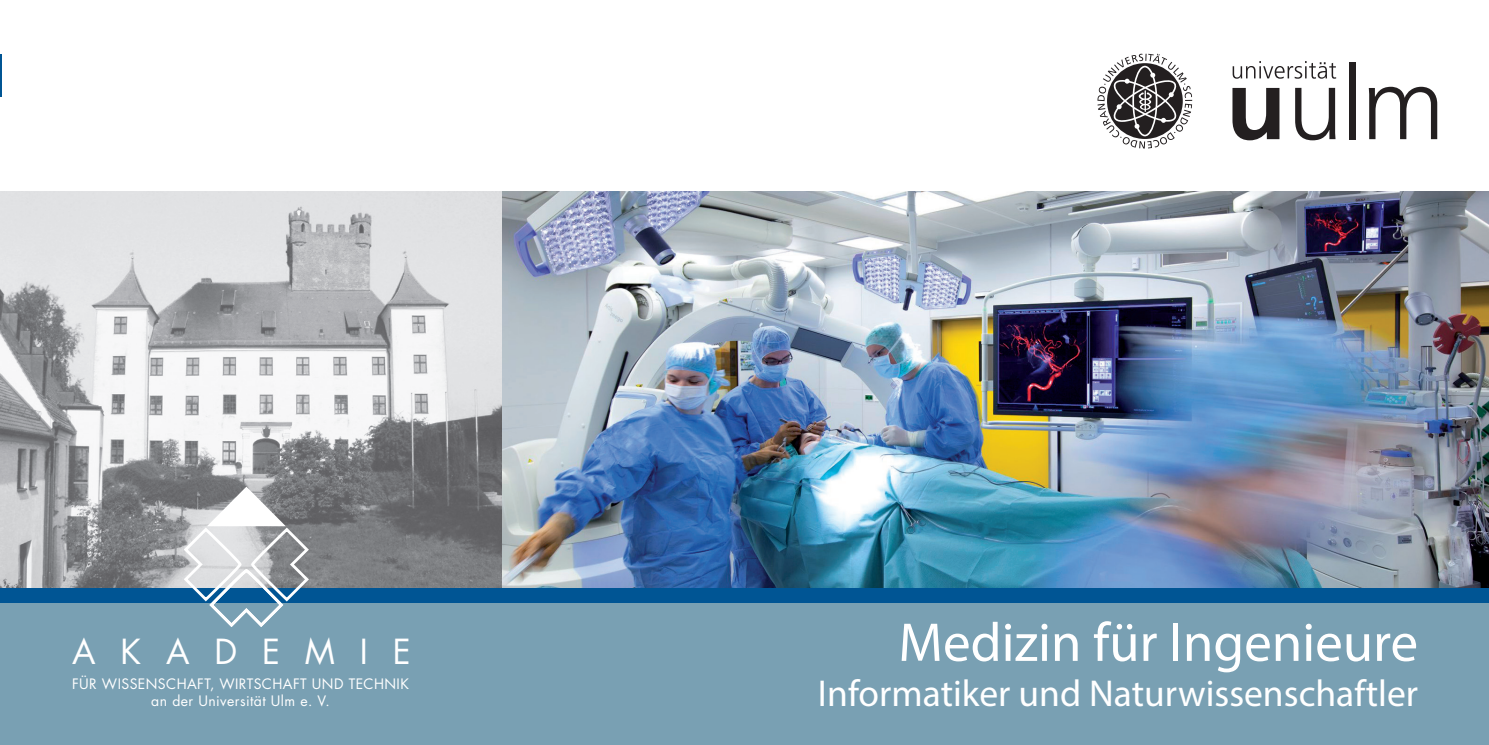
<style>
.page{position:relative;width:1489px;height:745px;background:#fff}
.page>*{position:absolute;margin:0;border:0;box-sizing:border-box;transform-origin:0 0}
.t1{font:55px "Myriad Pro";color:#fff}
.t2{font:37.5px "Myriad Pro";color:#fff}
.t3{font:33.5px "Futura LT";letter-spacing:.74em;color:#fff}
.t4{font:14px/16.8px "Futura LT";letter-spacing:.03em;color:#fff;text-align:center}
</style>
<div class="page">
<div style="left:0;top:667px;width:1488px;height:77px;background:#79a0b3"></div>
<div style="left:0;top:599px;width:1488px;height:124px;background:#79a0b3"></div>
<img style="left:501px;top:191px;width:987px;height:397px">
<img style="left:0;top:191px;width:501px;height:397px">
<div style="left:0;top:588px;width:1488px;height:14px;background:#005594"></div>
<hr style="left:0;top:54px;width:2px;height:42px;background:#005594">
<svg style="left:1232px;top:88px;width:47px;height:52px"></svg>
<svg style="left:1295px;top:88px;width:40px;height:52px"></svg>
<div style="left:1349px;top:62px;width:6px;height:77px;background:#231f20"></div>
<svg style="left:1368px;top:87px;width:68px;height:52px"></svg>
<svg style="left:1232px;top:61px;width:103px;height:18px"></svg>
<svg style="left:1097px;top:54px;width:95px;height:94px"></svg>
<svg style="left:182px;top:486px;width:129px;height:141px"></svg>
<h3 class="t3" style="left:72px;top:629px;width:340px">AKADEMIE</h3>
<p class="t4" style="left:72px;top:675px;width:338px">FÜR WISSENSCHAFT, WIRTSCHAFT UND TECHNIK an der Universität Ulm e. V.</p>
<h1 class="t1" style="left:898px;top:608px;width:521px">Medizin für Ingenieure</h1>
<h2 class="t2" style="left:817px;top:669px;width:601px">Informatiker und Naturwissenschaftler</h2>
</div>
